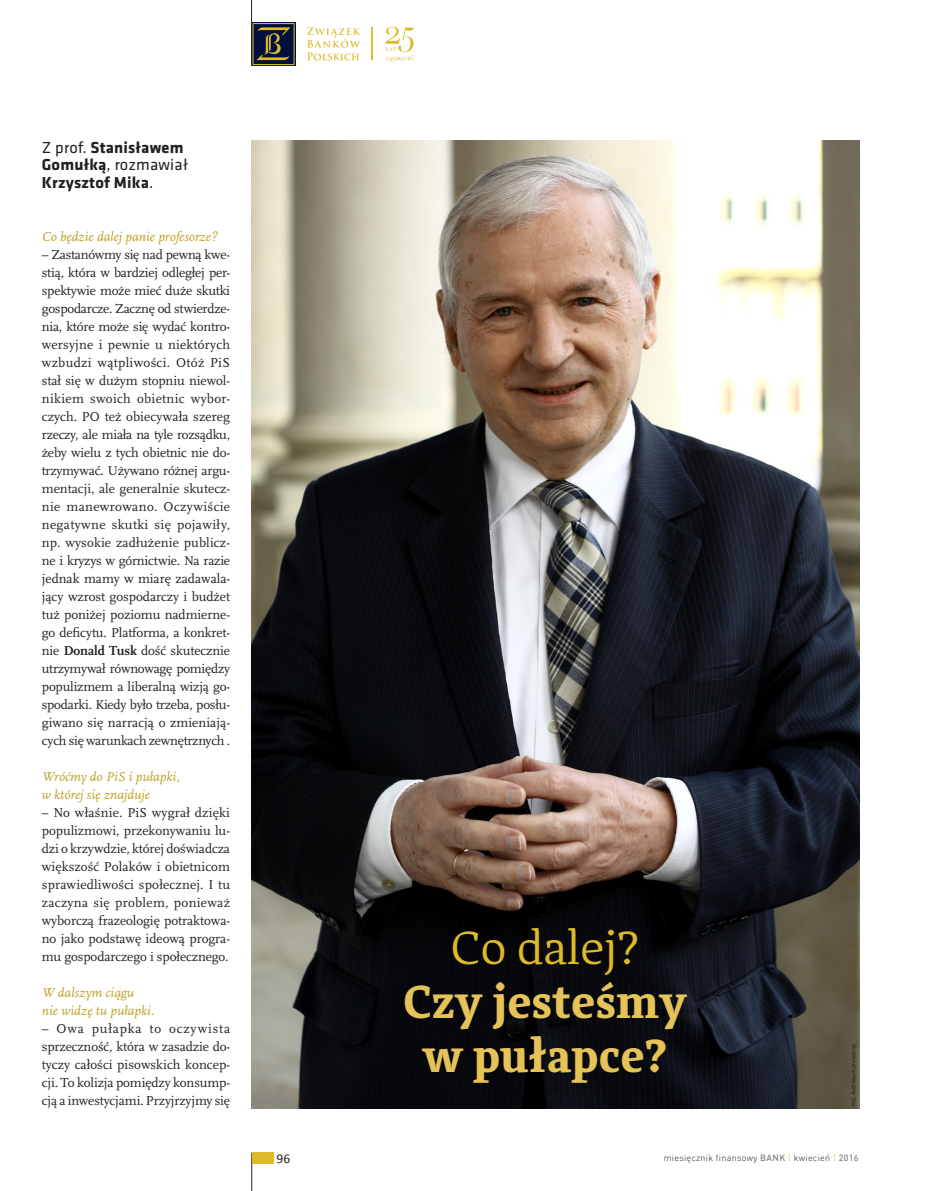
<style>
.page{position:relative;width:936px;height:1191px;background:#fff}
.page>*{position:absolute;margin:0;border:0;box-sizing:border-box;transform-origin:0 0}
.Tytuł_główny{font:700 48px "Adagio Serif";color:#e5c359}
.Tytuł_główny-2{font:48px "Adagio Serif";letter-spacing:-.015em;color:#deb929}
.lead_wlasciwy{font:700 16.5px/17.7px "Klavika Basic";letter-spacing:.01em;color:#231f20}
.body{font:13.5px/18px "Scala Pro";letter-spacing:-.01em;color:#231f20;text-align:justify}
.wywiad_kursywa_pytan{font:italic 13.5px "Scala Pro";color:#bd9e21}
.t1{font:13.5px "Calibri";color:#231f20}
.t2{font:300 9px "DINPL";letter-spacing:.03em;color:#231f20}
.t3{font:6px "Klavika Basic";letter-spacing:.01em;color:#231f20}
.s1{font-weight:400}
.s2{font-weight:700}
.s3{font-weight:500;color:#808285}
.s4{color:#deb929}
</style>
<div class="page">
<img style="left:251px;top:140px;width:608px;height:968px">
<hr style="left:251px;top:0;width:1px;height:66px;background:#231f20">
<svg style="left:252px;top:22px;width:43px;height:44px"></svg>
<svg style="left:252px;top:23px;width:42px;height:42px;background:#393a36"></svg>
<svg style="left:307px;top:27px;width:53px;height:33px"></svg>
<svg style="left:385px;top:27px;width:29px;height:35px"></svg>
<hr style="left:371px;top:27px;width:2px;height:33px;background:#deb929">
<hr style="left:251px;top:1152px;width:1px;height:39px;background:#231f20">
<div style="left:252px;top:1152px;width:21px;height:11px;background:#deb929"></div>
<p class="lead_wlasciwy" style="left:42px;top:138px;width:148px"><span class="s1">Z prof.</span> Stanisławem<br>Gomułką<span class="s1">, rozmawiał<br></span>Krzysztof Mika<span class="s1">.</span></p>
<p class="wywiad_kursywa_pytan" style="left:42px;top:229px;width:177px">Co będzie dalej panie profesorze?</p>
<p class="body" style="left:42px;top:246px;width:190px">– Zastanówmy się nad pewną kwe&shy;stią, która w bardziej odległej per&shy;spektywie może mieć duże skutki gospodarcze. Zacznę od stwierdze&shy;nia, które może się wydać kontro&shy;wersyjne i pewnie u niektórych wzbudzi wątpliwości. Otóż PiS stał się w dużym stopniu niewol&shy;nikiem swoich obietnic wybor&shy;czych. PO też obiecywała szereg rzeczy, ale miała na tyle rozsądku, żeby wielu z tych obietnic nie do&shy;trzymywać. Używano różnej argu&shy;mentacji, ale generalnie skutecz&shy;nie manewrowano. Oczywiście negatywne skutki się pojawiły, np. wysokie zadłużenie publicz&shy;ne i kryzys w górnictwie. Na razie jednak mamy w miarę zadawala&shy;jący wzrost gospodarczy i budżet tuż poniżej poziomu nadmierne&shy;go deficytu. Platforma, a konkret&shy;nie <span class="s2">Donald Tusk</span> dość skutecznie utrzymywał równowagę pomiędzy populizmem a liberalną wizją go&shy;spodarki. Kiedy było trzeba, posłu&shy;giwano się narracją o zmieniają&shy;cych się warunkach zewnętrznych .</p>
<p class="wywiad_kursywa_pytan" style="left:42px;top:769px;width:139px">Wróćmy do PiS i pułapki,</p>
<p class="wywiad_kursywa_pytan" style="left:42px;top:787px;width:110px">w której się znajduje</p>
<p class="body" style="left:42px;top:804px;width:190px">– No właśnie. PiS wygrał dzięki populizmowi, przekonywaniu lu&shy;dzi o krzywdzie, której doświadcza większość Polaków i obietnicom sprawiedliwości społecznej. I tu zaczyna się problem, ponieważ wyborczą frazeologię potraktowa&shy;no jako podstawę ideową progra&shy;mu gospodarczego i społecznego.</p>
<p class="wywiad_kursywa_pytan" style="left:42px;top:985px;width:94px">W dalszym ciągu</p>
<p class="wywiad_kursywa_pytan" style="left:42px;top:1003px;width:114px">nie widzę tu pułapki.</p>
<p class="body" style="left:42px;top:1019px;width:190px">– Owa pułapka to oczywista sprzeczność, która w zasadzie do&shy;tyczy całości pisowskich koncep&shy;cji. To kolizja pomiędzy konsump&shy;cją a inwestycjami. Przyjrzyjmy się</p>
<p class="t1" style="left:276px;top:1149px;width:15px">96</p>
<p class="Tytuł_główny-2" style="left:450px;top:917px;width:191px">Co dalej?</p>
<p class="Tytuł_główny" style="left:403px;top:969px;width:285px">Czy jesteśmy</p>
<p class="Tytuł_główny" style="left:422px;top:1023px;width:247px">w pułapce?</p>
<p class="t3" style="left:849px;top:1106px;width:64px;rotate:-90deg">Fot. Archiwum prywatne</p>
<p class="t2" style="left:663px;top:1152px;width:196px">miesięcznik finansowy <span class="s3">BANK</span> <span class="s4">|</span> kwiecień <span class="s4">|</span> <span class="s3">2016</span></p>
</div>
